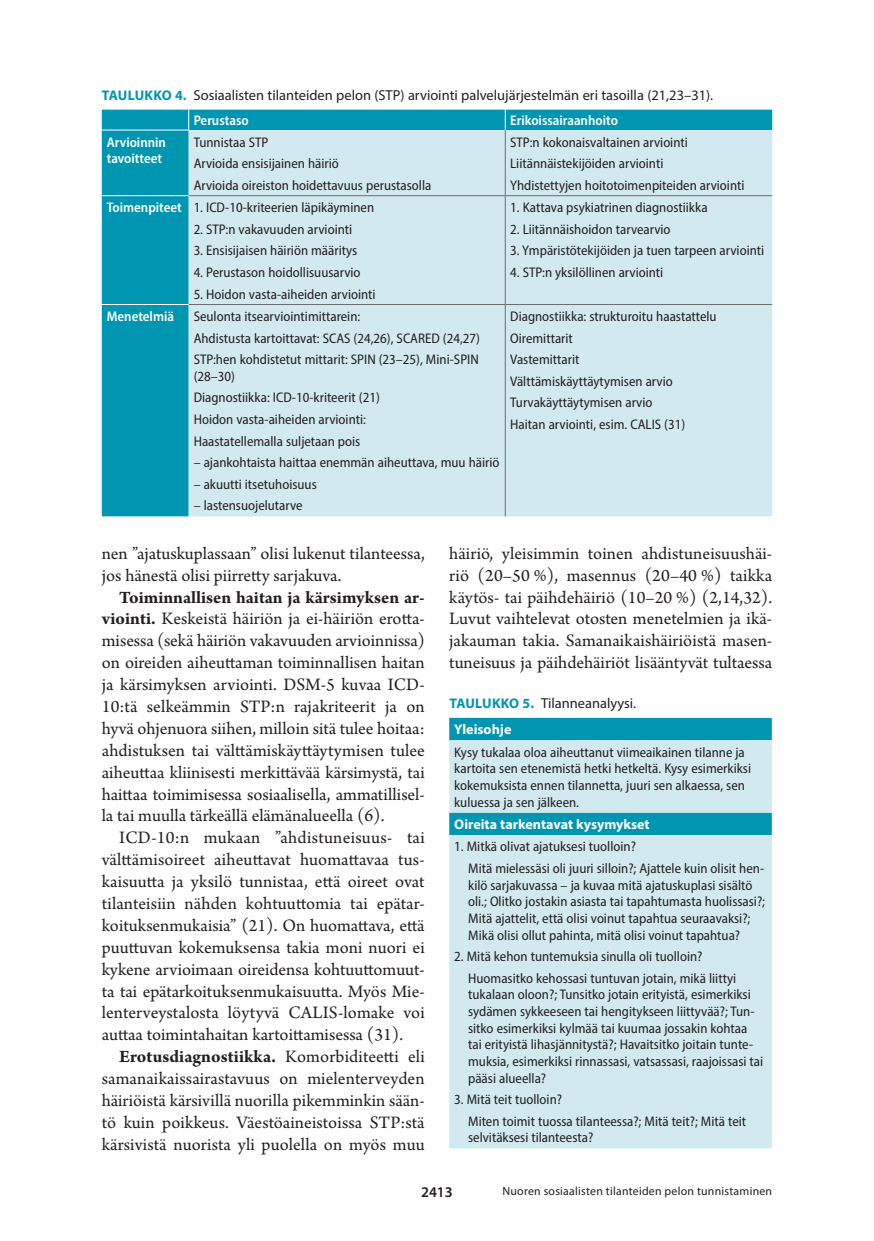
<style>
.page{position:relative;width:874px;height:1241px;background:#fff}
.page>*{position:absolute;margin:0;border:0;box-sizing:border-box;transform-origin:0 0}
.t1{font:18.38px/21.9px "Arno Pro";color:#231f20;text-align:justify}
.t2{font:600 14.88px "Myriad Pro";color:#231f20}
.kt{font:14.35px "Myriad Pro";color:#231f20}
.t{font:semi-condensed 14px/16.6px "Myriad Pro";color:#231f20}
.t_pl{font:600 semi-condensed 14px/16.6px "Myriad Pro";color:#fff}
.t-2{font:700 14px "Myriad Pro";color:#fff}
.Ala{font:11.9px "Myriad Pro";letter-spacing:.02em;color:#231f20}
.s1{font-weight:700;font-size:14px;color:#0096b1}
.s2{font-weight:700}
</style>
<div class="page">
<div style="left:102px;top:110px;width:669px;height:406px;background:#0096b1"></div>
<div style="left:189px;top:130px;width:582px;height:386px;background:#d3e9f0"></div>
<svg style="left:504px;top:110px;width:1px;height:20px"></svg>
<svg style="left:188px;top:110px;width:1px;height:20px"></svg>
<hr style="left:102px;top:130px;width:87px;height:1px;background:#fff">
<hr style="left:102px;top:195px;width:87px;height:1px;background:#fff">
<hr style="left:504px;top:130px;width:1px;height:65px;background:#6c6d70">
<hr style="left:189px;top:195px;width:316px;height:1px;background:#6c6d70">
<hr style="left:505px;top:195px;width:266px;height:1px;background:#6c6d70">
<hr style="left:504px;top:196px;width:1px;height:108px;background:#6c6d70">
<hr style="left:189px;top:304px;width:316px;height:1px;background:#6c6d70">
<hr style="left:505px;top:304px;width:266px;height:1px;background:#6c6d70">
<hr style="left:504px;top:305px;width:1px;height:211px;background:#6c6d70">
<hr style="left:102px;top:304px;width:87px;height:1px;background:#fff">
<div style="left:449px;top:717px;width:322px;height:23px;background:#0096b1"></div>
<div style="left:449px;top:740px;width:322px;height:408px;background:#d3e9f0"></div>
<p class="kt" style="left:102px;top:86px;width:612px"><span class="s1">TAULUKKO 4.</span> Sosiaalisten tilanteiden pelon (STP) arviointi palvelujärjestelmän eri tasoilla (21,23–31).</p>
<p class="t_pl" style="left:193px;top:112px;width:56px">Perustaso</p>
<p class="t_pl" style="left:510px;top:112px;width:109px">Erikoissairaanhoito</p>
<p class="t_pl" style="left:107px;top:133px;width:61px">Arvioinnin tavoitteet</p>
<p class="t" style="left:193px;top:133px;width:76px">Tunnistaa STP</p>
<p class="t" style="left:510px;top:133px;width:179px">STP:n kokonaisvaltainen arviointi</p>
<p class="t" style="left:510px;top:155px;width:155px">Liitännäistekijöiden arviointi</p>
<p class="t" style="left:510px;top:176px;width:236px">Yhdistettyjen hoitotoimenpiteiden arviointi</p>
<p class="t" style="left:193px;top:155px;width:147px">Arvioida ensisijainen häiriö</p>
<p class="t" style="left:193px;top:176px;width:239px">Arvioida oireiston hoidettavuus perustasolla</p>
<p class="t_pl" style="left:107px;top:199px;width:77px">Toimenpiteet</p>
<p class="t" style="left:193px;top:199px;width:182px">1. ICD-10-kriteerien läpikäyminen</p>
<p class="t" style="left:193px;top:220px;width:160px">2. STP:n vakavuuden arviointi</p>
<p class="t" style="left:193px;top:242px;width:165px">3. Ensisijaisen häiriön määritys</p>
<p class="t" style="left:193px;top:264px;width:168px">4. Perustason hoidollisuusarvio</p>
<p class="t" style="left:193px;top:285px;width:183px">5. Hoidon vasta-aiheiden arviointi</p>
<p class="t_pl" style="left:107px;top:307px;width:69px">Menetelmiä</p>
<p class="t" style="left:193px;top:308px;width:168px">Seulonta itsearviointimittarein:</p>
<p class="t" style="left:193px;top:329px;width:288px">Ahdistusta kartoittavat: SCAS (24,26), SCARED (24,27)</p>
<p class="t" style="left:193px;top:351px;width:286px">STP:hen kohdistetut mittarit: SPIN (23–25), Mini-SPIN (28–30)</p>
<p class="t" style="left:193px;top:389px;width:188px">Diagnostiikka: ICD-10-kriteerit (21)</p>
<p class="t" style="left:193px;top:411px;width:174px">Hoidon vasta-aiheiden arviointi:</p>
<p class="t" style="left:193px;top:432px;width:168px">Haastatellemalla suljetaan pois</p>
<p class="t" style="left:193px;top:454px;width:307px">– ajankohtaista haittaa enemmän aiheuttava, muu häiriö</p>
<p class="t" style="left:193px;top:475px;width:125px">– akuutti itsetuhoisuus</p>
<p class="t" style="left:193px;top:497px;width:110px">– lastensuojelutarve</p>
<p class="t" style="left:510px;top:199px;width:199px">1. Kattava psykiatrinen diagnostiikka</p>
<p class="t" style="left:510px;top:220px;width:162px">2. Liitännäishoidon tarvearvio</p>
<p class="t" style="left:510px;top:242px;width:255px">3. Ympäristötekijöiden ja tuen tarpeen arviointi</p>
<p class="t" style="left:510px;top:264px;width:154px">4. STP:n yksilöllinen arviointi</p>
<p class="t" style="left:510px;top:308px;width:208px">Diagnostiikka: strukturoitu haastattelu</p>
<p class="t" style="left:510px;top:329px;width:64px">Oiremittarit</p>
<p class="t" style="left:510px;top:351px;width:71px">Vastemittarit</p>
<p class="t" style="left:510px;top:372px;width:164px">Välttämiskäyttäytymisen arvio</p>
<p class="t" style="left:510px;top:394px;width:144px">Turvakäyttäytymisen arvio</p>
<p class="t" style="left:510px;top:416px;width:176px">Haitan arviointi, esim. CALIS (31)</p>
<p class="t1" style="left:102px;top:543px;width:324px">nen ”ajatuskuplassaan” olisi lukenut tilanteessa, jos hänestä olisi piirretty sarjakuva.</p>
<p class="t1" style="left:102px;top:587px;width:324px;text-indent:17px"><span class="s2">Toiminnallisen haitan ja kärsimyksen ar&shy;viointi.</span> Keskeistä häiriön ja ei-häiriön erotta&shy;misessa (sekä häiriön vakavuuden arvioinnissa) on oireiden aiheuttaman toiminnallisen haitan ja kärsimyksen arviointi. DSM-5 kuvaa ICD-10:tä selkeämmin STP:n rajakriteerit ja on hyvä ohjenuora siihen, milloin sitä tulee hoitaa: ahdistuksen tai välttämiskäyttäytymisen tulee aiheuttaa kliinisesti merkittävää kärsimystä, tai haittaa toimimisessa sosiaalisella, ammatillisel&shy;la tai muulla tärkeällä elämänalueella (6).</p>
<p class="t1" style="left:102px;top:827px;width:324px;text-indent:17px">ICD-10:n mukaan ”ahdistuneisuus- tai välttämisoireet aiheuttavat huomattavaa tus&shy;kaisuutta ja yksilö tunnistaa, että oireet ovat tilanteisiin nähden kohtuuttomia tai epätar&shy;koituksenmukaisia” (21). On huomattava, että puuttuvan kokemuksensa takia moni nuori ei kykene arvioimaan oireidensa kohtuuttomuut&shy;ta tai epätarkoituksenmukaisuutta. Myös Mie&shy;lenterveystalosta löytyvä CALIS-lomake voi auttaa toimintahaitan kartoittamisessa (31).</p>
<p class="t1" style="left:102px;top:1046px;width:324px;text-indent:17px"><span class="s2">Erotusdiagnostiikka.</span> Komorbiditeetti eli samanaikaissairastavuus on mielenterveyden häiriöistä kärsivillä nuorilla pikemminkin sään&shy;tö kuin poikkeus. Väestöaineistoissa STP:stä kärsivistä nuorista yli puolella on myös muu</p>
<p class="t1" style="left:449px;top:543px;width:324px">häiriö, yleisimmin toinen ahdistuneisuushäi&shy;riö (20–50 %), masennus (20–40 %) taikka käytös- tai päihdehäiriö (10–20 %) (2,14,32).<br>Luvut vaihtelevat otosten menetelmien ja ikä&shy;jakauman takia. Samanaikaishäiriöistä masen&shy;tuneisuus ja päihdehäiriöt lisääntyvät tultaessa</p>
<p class="kt" style="left:449px;top:694px;width:188px"><span class="s1">TAULUKKO 5.</span> Tilanneanalyysi.</p>
<p class="t-2" style="left:454px;top:720px;width:59px">Yleisohje</p>
<p class="t" style="left:454px;top:743px;width:298px">Kysy tukalaa oloa aiheuttanut viimeaikainen tilanne ja kartoita sen etenemistä hetki hetkeltä. Kysy esimerkiksi kokemuksista ennen tilannetta, juuri sen alkaessa, sen kuluessa ja sen jälkeen.</p>
<p class="t-2" style="left:454px;top:815px;width:197px">Oireita tarkentavat kysymykset</p>
<p class="t" style="left:454px;top:838px;width:183px">1. Mitkä olivat ajatuksesi tuolloin?</p>
<p class="t" style="left:468px;top:859px;width:298px">Mitä mielessäsi oli juuri silloin?; Ajattele kuin olisit hen&shy;kilö sarjakuvassa – ja kuvaa mitä ajatuskuplasi sisältö oli.; Olitko jostakin asiasta tai tapahtumasta huolissasi?; Mitä ajattelit, että olisi voinut tapahtua seuraavaksi?; Mikä olisi ollut pahinta, mitä olisi voinut tapahtua?</p>
<p class="t" style="left:454px;top:947px;width:250px">2. Mitä kehon tuntemuksia sinulla oli tuolloin?</p>
<p class="t" style="left:468px;top:969px;width:296px">Huomasitko kehossasi tuntuvan jotain, mikä liittyi tukalaan oloon?; Tunsitko jotain erityistä, esimerkiksi sydämen sykkeeseen tai hengitykseen liittyvää?; Tun&shy;sitko esimerkiksi kylmää tai kuumaa jossakin kohtaa tai erityistä lihasjännitystä?; Havaitsitko joitain tunte&shy;muksia, esimerkiksi rinnassasi, vatsassasi, raajoissasi tai pääsi alueella?</p>
<p class="t" style="left:454px;top:1090px;width:109px">3. Mitä teit tuolloin?</p>
<p class="t" style="left:468px;top:1112px;width:279px">Miten toimit tuossa tilanteessa?; Mitä teit?; Mitä teit selvitäksesi tilanteesta?</p>
<p class="t2" style="left:421px;top:1182px;width:33px">2413</p>
<p class="Ala" style="left:502px;top:1183px;width:271px">Nuoren sosiaalisten tilanteiden pelon tunnistaminen</p>
</div>
